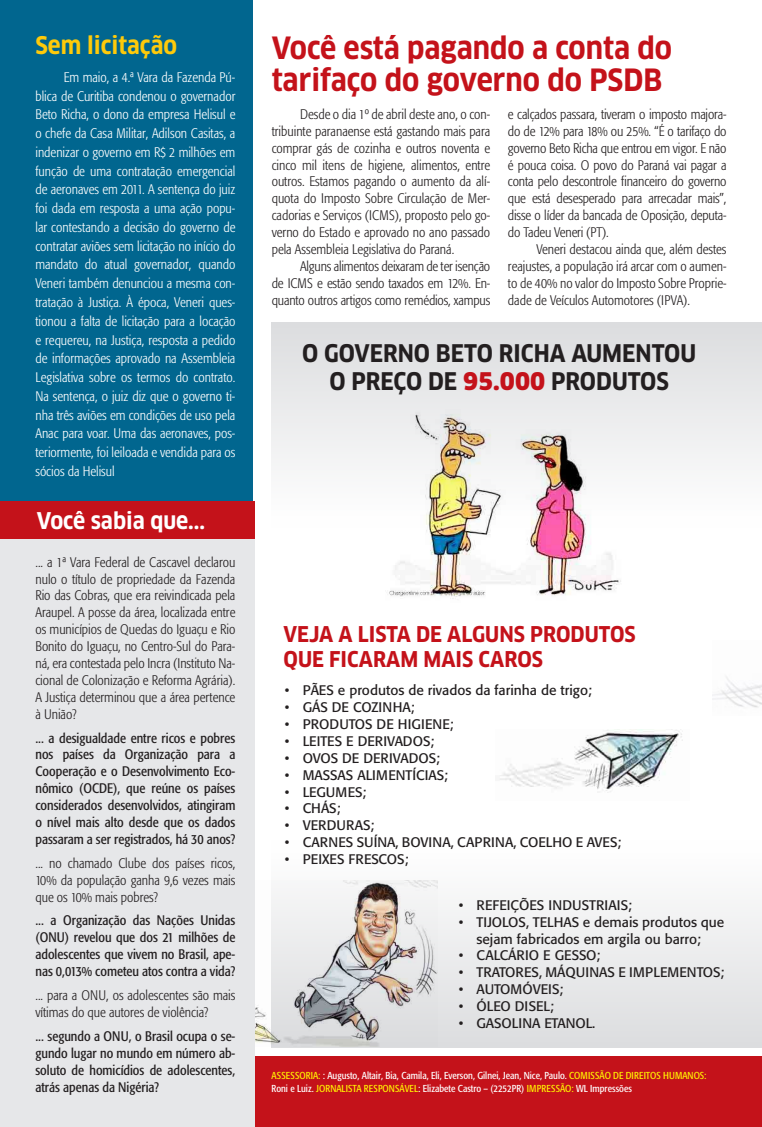
<style>
.page{position:relative;width:762px;height:1127px;background:#fff}
.page>*{position:absolute;margin:0;border:0;box-sizing:border-box;transform-origin:0 0}
.t1{font:700 30px/32.5px "Clan Narrow";color:#c4121a}
.t2{font:700 23.75px "Clan Narrow";color:#231f20}
.t3{font:700 23.75px "Clan Narrow";color:#feca0a}
.t4{font:700 22.5px "Clan Narrow";color:#fff}
.t5{font:700 21.25px "Clan Narrow";color:#c4121a}
.Texto_geral{font:300 condensed 13.75px/16.9px "Formata";color:#231f20;text-align:justify}
.Texto_geral-2{font:300 condensed 13.75px/18.8px "Formata";color:#fff;text-align:justify}
.Texto_geral-3{font:condensed 13.75px/16.9px "Formata";color:#231f20;text-align:justify}
.t6{font:13.75px/16.9px "Formata";color:#231f20;text-align:center}
.t7{font:condensed 10px/12.5px "Formata";color:#fff}
.s1{font-family:"Clan";font-weight:900;color:#c4121a}
.s2{color:#fff101}
</style>
<div class="page">
<hr style="left:761px;top:660px;width:1px;height:467px;background:#b0bfd2">
<div style="left:272px;top:840px;width:490px;height:207px;background:linear-gradient(to bottom,#fff,#dcdddf)"></div>
<img style="left:254px;top:880px;width:183px;height:166px">
<img style="left:499px;top:730px;width:184px;height:63px">
<img style="left:713px;top:660px;width:49px;height:56px">
<div style="left:0;top:0;width:253px;height:502px;background:#01668f"></div>
<div style="left:272px;top:322px;width:490px;height:206px;background:linear-gradient(to bottom,#dcdddf,#fff)"></div>
<div style="left:253px;top:1057px;width:509px;height:70px;background:#c4121a"></div>
<div style="left:0;top:536px;width:254px;height:591px;background:#e6e7e9"></div>
<div style="left:0;top:501px;width:254px;height:37px;background:#c4121a"></div>
<img style="left:371px;top:406px;width:266px;height:193px">
<p class="t3" style="left:35px;top:30px;width:143px">Sem licitação</p>
<p class="Texto_geral-2" style="left:35px;top:68px;width:201px;text-indent:28px">Em maio, a 4.ª Vara da Fazenda Pú&shy;blica de Curitiba condenou o governador Beto Richa, o dono da empresa Helisul e o chefe da Casa Militar, Adilson Casitas, a indenizar o governo em R$ 2 milhões em função de uma contratação emergencial de aeronaves em 2011. A sentença do juiz foi dada em resposta a uma ação popu&shy;lar contestando a decisão do governo de contratar aviões sem licitação no início do mandato do atual governador, quando Veneri também denunciou a mesma con&shy;tratação à Justiça. À época, Veneri ques&shy;tionou a falta de licitação para a locação e requereu, na Justiça, resposta a pedido de informações aprovado na Assembleia Legislativa sobre os termos do contrato.<br>Na sentença, o juiz diz que o governo ti&shy;nha três aviões em condições de uso pela Anac para voar. Uma das aeronaves, pos&shy;teriormente, foi leiloada e vendida para os sócios da Helisul</p>
<p class="t4" style="left:37px;top:506px;width:170px">Você sabia que...</p>
<p class="Texto_geral" style="left:35px;top:553px;width:201px">... a 1ª Vara Federal de Cascavel declarou nulo o título de propriedade da Fazenda Rio das Cobras, que era reivindicada pela Araupel. A posse da área, localizada entre os municípios de Quedas do Iguaçu e Rio Bonito do Iguaçu, no Centro-Sul do Para&shy;ná, era contestada pelo Incra (Instituto Na&shy;cional de Colonização e Reforma Agrária).<br>A Justiça determinou que a área pertence à União?</p>
<p class="Texto_geral-3" style="left:35px;top:729px;width:201px">... a desigualdade entre ricos e pobres nos países da Organização para a Cooperação e o Desenvolvimento Eco&shy;nômico (OCDE), que reúne os países considerados desenvolvidos, atingiram o nível mais alto desde que os dados passaram a ser registrados, há 30 anos?</p>
<p class="Texto_geral" style="left:35px;top:855px;width:201px">... no chamado Clube dos países ricos, 10% da população ganha 9,6 vezes mais que os 10% mais pobres?</p>
<p class="Texto_geral-3" style="left:35px;top:912px;width:201px">... a Organização das Nações Unidas (ONU) revelou que dos 21 milhões de adolescentes que vivem no Brasil, ape&shy;nas 0,013% cometeu atos contra a vida?</p>
<p class="Texto_geral" style="left:35px;top:987px;width:201px">... para a ONU, os adolescentes são mais vítimas do que autores de violência?</p>
<p class="Texto_geral-3" style="left:35px;top:1028px;width:201px">... segundo a ONU, o Brasil ocupa o se&shy;gundo lugar no mundo em número ab&shy;soluto de homicídios de adolescentes, atrás apenas da Nigéria?</p>
<p class="t1" style="left:272px;top:32px;width:402px">Você está pagando a conta do tarifaço do governo do PSDB</p>
<p class="Texto_geral" style="left:272px;top:106px;width:220px;text-indent:28px">Desde o dia 1º de abril deste ano, o con&shy;tribuinte paranaense está gastando mais para comprar gás de cozinha e outros noventa e cinco mil itens de higiene, alimentos, entre outros. Estamos pagando o aumento da alí&shy;quota do Imposto Sobre Circulação de Mer&shy;cadorias e Serviços (ICMS), proposto pelo go&shy;verno do Estado e aprovado no ano passado pela Assembleia Legislativa do Paraná.</p>
<p class="Texto_geral" style="left:272px;top:258px;width:220px;text-indent:28px">Alguns alimentos deixaram de ter isenção de ICMS e estão sendo taxados em 12%. En&shy;quanto outros artigos como remédios, xampus</p>
<p class="Texto_geral" style="left:508px;top:106px;width:220px">e calçados passara, tiveram o imposto majora&shy;do de 12% para 18% ou 25%. “É o tarifaço do governo Beto Richa que entrou em vigor. E não é pouca coisa. O povo do Paraná vai pagar a conta pelo descontrole financeiro do governo que está desesperado para arrecadar mais”, disse o líder da bancada de Oposição, deputa&shy;do Tadeu Veneri (PT).</p>
<p class="Texto_geral" style="left:508px;top:241px;width:220px;text-indent:28px">Veneri destacou ainda que, além destes reajustes, a população irá arcar com o aumen&shy;to de 40% no valor do Imposto Sobre Proprie&shy;dade de Veículos Automotores (IPVA).</p>
<p class="t2" style="left:302px;top:338px;width:396px">O GOVERNO BETO RICHA AUMENTOU</p>
<p class="t2" style="left:329px;top:367px;width:341px">O PREÇO DE <span class="s1">95.000</span> PRODUTOS</p>
<p class="t5" style="left:283px;top:621px;width:354px">VEJA A LISTA DE ALGUNS PRODUTOS</p>
<p class="t5" style="left:283px;top:646px;width:261px">QUE FICARAM MAIS CAROS</p>
<p class="t6" style="left:285px;top:682px;width:308px">• PÃES e produtos de rivados da farinha de trigo;</p>
<p class="t6" style="left:285px;top:699px;width:131px">• GÁS DE COZINHA;</p>
<p class="t6" style="left:285px;top:716px;width:170px">• PRODUTOS DE HIGIENE;</p>
<p class="t6" style="left:285px;top:732px;width:151px">• LEITES E DERIVADOS;</p>
<p class="t6" style="left:285px;top:749px;width:156px">• OVOS DE DERIVADOS;</p>
<p class="t6" style="left:285px;top:766px;width:164px">• MASSAS ALIMENTÍCIAS;</p>
<p class="t6" style="left:285px;top:783px;width:83px">• LEGUMES;</p>
<p class="t6" style="left:285px;top:800px;width:57px">• CHÁS;</p>
<p class="t6" style="left:285px;top:817px;width:91px">• VERDURAS;</p>
<p class="t6" style="left:285px;top:834px;width:338px">• CARNES SUÍNA, BOVINA, CAPRINA, COELHO E AVES;</p>
<p class="t6" style="left:285px;top:851px;width:125px">• PEIXES FRESCOS;</p>
<p class="t6" style="left:459px;top:896px;width:175px">• REFEIÇÕES INDUSTRIAIS;</p>
<p class="t6" style="left:459px;top:913px;width:267px">• TIJOLOS, TELHAS e demais produtos que sejam fabricados em argila ou barro;</p>
<p class="t6" style="left:459px;top:947px;width:143px">• CALCÁRIO E GESSO;</p>
<p class="t6" style="left:459px;top:964px;width:267px">• TRATORES, MÁQUINAS E IMPLEMENTOS;</p>
<p class="t6" style="left:459px;top:981px;width:106px">• AUTOMÓVEIS;</p>
<p class="t6" style="left:459px;top:998px;width:97px">• ÓLEO DISEL;</p>
<p class="t6" style="left:459px;top:1014px;width:138px">• GASOLINA ETANOL.</p>
<p class="t7" style="left:272px;top:1069px;width:436px"><span class="s2">ASSESSORIA:</span> : Augusto, Altair, Bia, Camila, Eli, Everson, Gilnei, Jean, Nice, Paulo. <span class="s2">COMISSÃO DE DIREITOS HUMANOS:<br></span>Roni e Luiz. <span class="s2">JORNALISTA RESPONSÁVEL</span>: Elizabete Castro – (2252PR) <span class="s2">IMPRESSÃO:</span> WL Impressões</p>
</div>
